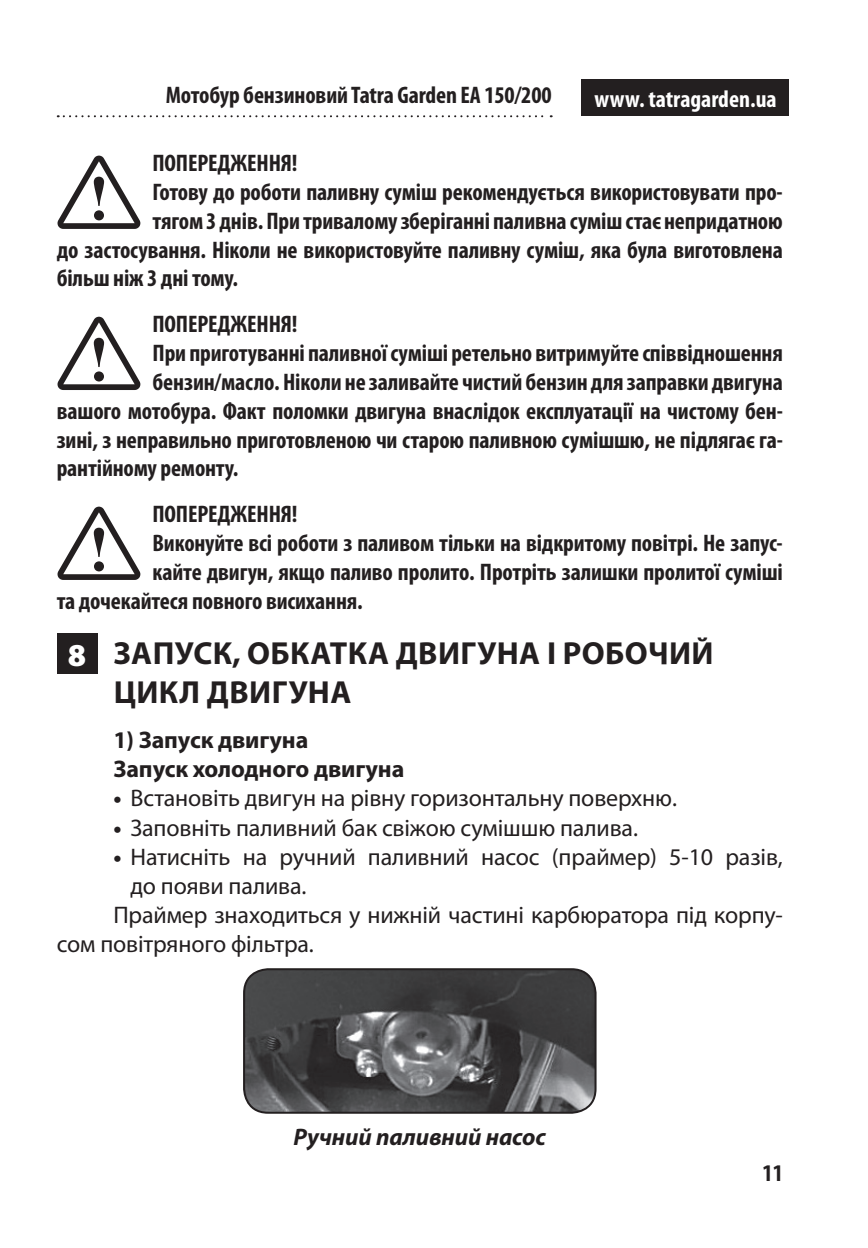
<style>
.page{position:relative;width:868px;height:1248px;background:#fff}
.page>*{position:absolute;margin:0;border:0;box-sizing:border-box;transform-origin:0 0}
.t1{font:700 32px/38.4px "Myriad Pro";letter-spacing:.015em;color:#231f20}
.t2{font:700 condensed 24px "Myriad Pro";letter-spacing:-.005em;color:#231f20}
.t3{font:24px "Myriad Pro";letter-spacing:-.005em;color:#231f20}
.t4{font:700 24px/28.8px "Myriad Pro";letter-spacing:-.005em;color:#231f20}
.t5{font:italic 700 24px "Myriad Pro";letter-spacing:-.005em;color:#231f20}
.t6{font:700 condensed 24px "Myriad Pro";color:#fff}
.s1{font-weight:900;color:#fff}
.s2{font-weight:700}
</style>
<div class="page">
<svg style="left:58px;top:115px;width:493px;height:2px"></svg>
<div style="left:581px;top:79px;width:207px;height:37px;background:#231f20"></div>
<svg style="left:57px;top:156px;width:84px;height:73px"></svg>
<svg style="left:57px;top:317px;width:84px;height:73px"></svg>
<svg style="left:57px;top:506px;width:84px;height:74px"></svg>
<div style="left:57px;top:633px;width:41px;height:41px;background:#231f20"></div>
<img style="left:244px;top:969px;width:351px;height:143px">
<div style="left:243px;top:968px;width:353px;height:145px;border:2px solid #231f20;border-radius:24px"></div>
<p class="t2" style="left:166px;top:80px;width:387px">Мотобур бензиновий Tatra Garden EA 150/200</p>
<p class="t6" style="left:594px;top:84px;width:184px">www. tatragarden.ua</p>
<p class="t2" style="left:152px;top:148px;width:147px">ПОПЕРЕДЖЕННЯ!</p>
<p class="t2" style="left:152px;top:177px;width:631px">Готову до роботи паливну суміш рекомендується використовувати про-</p>
<p class="t2" style="left:152px;top:206px;width:631px">тягом 3 днів. При тривалому зберіганні паливна суміш стає непридатною</p>
<p class="t2" style="left:57px;top:234px;width:727px">до застосування. Ніколи не використовуйте паливну суміш, яка була виготовлена</p>
<p class="t2" style="left:57px;top:263px;width:183px">більш ніж 3 дні тому.</p>
<p class="t2" style="left:152px;top:309px;width:147px">ПОПЕРЕДЖЕННЯ!</p>
<p class="t2" style="left:152px;top:338px;width:631px">При приготуванні паливної суміші ретельно витримуйте співвідношення</p>
<p class="t2" style="left:152px;top:367px;width:631px">бензин/масло. Ніколи не заливайте чистий бензин для заправки двигуна</p>
<p class="t2" style="left:57px;top:395px;width:727px">вашого мотобура. Факт поломки двигуна внаслідок експлуатації на чистому бен-</p>
<p class="t2" style="left:57px;top:424px;width:727px">зині, з неправильно приготовленою чи старою паливною сумішшю, не підлягає га-</p>
<p class="t2" style="left:57px;top:453px;width:183px">рантійному ремонту.</p>
<p class="t2" style="left:152px;top:499px;width:147px">ПОПЕРЕДЖЕННЯ!</p>
<p class="t2" style="left:152px;top:528px;width:631px">Виконуйте всі роботи з паливом тільки на відкритому повітрі. Не запус-</p>
<p class="t2" style="left:152px;top:556px;width:631px">кайте двигун, якщо паливо пролито. Протріть залишки пролитої суміші</p>
<p class="t2" style="left:57px;top:585px;width:307px">та дочекайтеся повного висихання.</p>
<h1 class="t1" style="left:114px;top:633px;width:601px;text-indent:-46px"><span class="s1">8</span> ЗАПУСК, ОБКАТКА ДВИГУНА І РОБОЧИЙ<br>ЦИКЛ ДВИГУНА</h1>
<p class="t4" style="left:113px;top:725px;width:292px">1) Запуск двигуна<br>Запуск холодного двигуна</p>
<p class="t3" style="left:113px;top:783px;width:563px"><span class="s2">•</span> Встановіть двигун на рівну горизонтальну поверхню.</p>
<p class="t3" style="left:113px;top:812px;width:524px"><span class="s2">•</span> Заповніть паливний бак свіжою сумішшю палива.</p>
<p class="t3" style="left:113px;top:842px;width:670px"><span class="s2">•</span> Натисніть на ручний паливний насос (праймер) 5-10 разів,</p>
<p class="t3" style="left:130px;top:871px;width:175px">до появи палива.</p>
<p class="t3" style="left:113px;top:900px;width:670px">Праймер знаходиться у нижній частині карбюратора під корпу-</p>
<p class="t3" style="left:57px;top:929px;width:256px">сом повітряного фільтра.</p>
<p class="t5" style="left:293px;top:1121px;width:254px">Ручний паливний насос</p>
<p class="t2" style="left:762px;top:1157px;width:22px">11</p>
</div>
